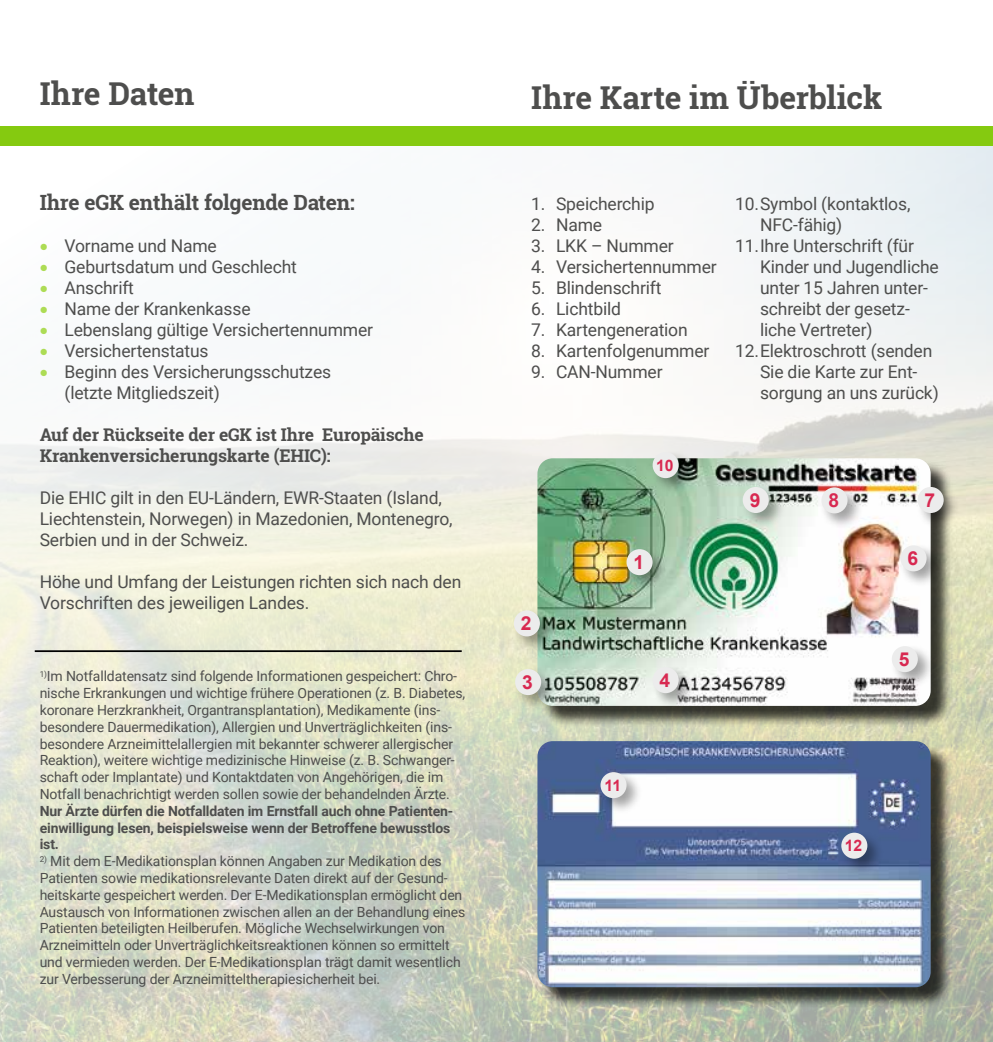
<style>
.page{position:relative;width:993px;height:1042px;background:#fff}
.page>*{position:absolute;margin:0;border:0;box-sizing:border-box;transform-origin:0 0}
.t1{font:700 31.5px "Roboto Slab";letter-spacing:-.005em;color:#4e4e4d}
.t2{font:700 21px "Roboto Slab";letter-spacing:-.01em;color:#4e4e4d}
.t3{font:700 19.25px "Arial";color:#d82951}
.t4{font:17.5px/21px "Roboto";letter-spacing:-.01em;color:#4e4e4d}
.t5{font:700 17.5px/21px "Roboto Slab";letter-spacing:-.01em;color:#4e4e4d}
.t6{font:700 15.75px "Arial";color:#d82951}
.t7{font:14px/16.8px "Roboto";letter-spacing:-.01em;color:#4e4e4d}
.t8{font:700 14px/16.8px "Roboto";letter-spacing:-.01em;color:#4e4e4d}
.s1{color:#addc55}
</style>
<div class="page">
<img style="left:0;top:146px;width:992px;height:896px">
<div style="left:0;top:126px;width:992px;height:20px;background:#85ca10"></div>
<hr style="left:35px;top:650px;width:426px;height:2px;background:#000">
<div style="left:540px;top:744px;width:412px;height:265px;background:#000;opacity:.75"></div>
<img style="left:537px;top:741px;width:393px;height:246px">
<div style="left:598px;top:770px;width:45px;height:45px;background:#000;opacity:.36"></div>
<div style="left:600px;top:772px;width:26px;height:26px;background:#ececec;border-radius:50%"></div>
<div style="left:839px;top:831px;width:44px;height:44px;background:#000;opacity:.36"></div>
<div style="left:841px;top:832px;width:26px;height:27px;background:#ececec;border-radius:50%"></div>
<div style="left:540px;top:461px;width:412px;height:266px;background:#000;opacity:.75"></div>
<img style="left:537px;top:458px;width:393px;height:248px">
<div style="left:650px;top:665px;width:45px;height:44px;background:#000;opacity:.36"></div>
<div style="left:652px;top:667px;width:26px;height:26px;background:#ececec;border-radius:50%"></div>
<div style="left:889px;top:644px;width:45px;height:44px;background:#000;opacity:.36"></div>
<div style="left:891px;top:646px;width:26px;height:26px;background:#ececec;border-radius:50%"></div>
<div style="left:898px;top:544px;width:45px;height:44px;background:#000;opacity:.36"></div>
<div style="left:900px;top:545px;width:26px;height:26px;background:#ececec;border-radius:50%"></div>
<div style="left:915px;top:485px;width:45px;height:44px;background:#000;opacity:.36"></div>
<div style="left:917px;top:487px;width:26px;height:26px;background:#ececec;border-radius:50%"></div>
<div style="left:819px;top:486px;width:45px;height:44px;background:#000;opacity:.36"></div>
<div style="left:821px;top:487px;width:26px;height:26px;background:#ececec;border-radius:50%"></div>
<div style="left:740px;top:485px;width:45px;height:44px;background:#000;opacity:.36"></div>
<div style="left:742px;top:487px;width:26px;height:26px;background:#ececec;border-radius:50%"></div>
<div style="left:650px;top:450px;width:45px;height:45px;background:#000;opacity:.36"></div>
<div style="left:652px;top:452px;width:26px;height:26px;background:#ececec;border-radius:50%"></div>
<div style="left:624px;top:547px;width:45px;height:44px;background:#000;opacity:.36"></div>
<div style="left:626px;top:549px;width:26px;height:26px;background:#ececec;border-radius:50%"></div>
<div style="left:512px;top:609px;width:44px;height:44px;background:#000;opacity:.36"></div>
<div style="left:513px;top:610px;width:26px;height:26px;background:#ececec;border-radius:50%"></div>
<div style="left:513px;top:667px;width:45px;height:44px;background:#000;opacity:.36"></div>
<div style="left:515px;top:669px;width:26px;height:26px;background:#ececec;border-radius:50%"></div>
<h1 class="t1" style="left:40px;top:72px;width:156px">Ihre Daten</h1>
<h1 class="t1" style="left:531px;top:76px;width:352px">Ihre Karte im Überblick</h1>
<h2 class="t2" style="left:40px;top:188px;width:316px">Ihre eGK enthält folgende Daten:</h2>
<p class="t4" style="left:40px;top:235px;width:179px"><span class="s1">•</span> Vorname und Name</p>
<p class="t4" style="left:40px;top:256px;width:258px"><span class="s1">•</span> Geburtsdatum und Geschlecht</p>
<p class="t4" style="left:40px;top:277px;width:96px"><span class="s1">•</span> Anschrift</p>
<p class="t4" style="left:40px;top:298px;width:212px"><span class="s1">•</span> Name der Krankenkasse</p>
<p class="t4" style="left:40px;top:319px;width:335px"><span class="s1">•</span> Lebenslang gültige Versichertennummer</p>
<p class="t4" style="left:40px;top:340px;width:170px"><span class="s1">•</span> Versichertenstatus</p>
<p class="t4" style="left:64px;top:361px;width:268px;text-indent:-25px"><span class="s1">•</span> Beginn des Versicherungsschutzes (letzte Mitgliedszeit)</p>
<p class="t5" style="left:40px;top:424px;width:385px">Auf der Rückseite der eGK ist Ihre Europäische<br>Krankenversicherungskarte (EHIC):</p>
<p class="t4" style="left:40px;top:487px;width:414px">Die EHIC gilt in den EU-Ländern, EWR-Staaten (Island,<br>Liechtenstein, Norwegen) in Mazedonien, Montenegro,<br>Serbien und in der Schweiz.</p>
<p class="t4" style="left:40px;top:571px;width:423px">Höhe und Umfang der Leistungen richten sich nach den<br>Vorschriften des jeweiligen Landes.</p>
<p class="t7" style="left:40px;top:667px;width:427px"><sup>1)</sup>Im Notfalldatensatz sind folgende Informationen gespeichert: Chro&shy;nische Erkrankungen und wichtige frühere Operationen (z. B. Diabetes, koronare Herzkrankheit, Organtransplantation), Medikamente (ins&shy;besondere Dauermedikation), Allergien und Unverträglichkeiten (ins&shy;besondere Arzneimittelallergien mit bekannter schwerer allergischer Reaktion), weitere wichtige medizinische Hinweise (z. B. Schwanger&shy;schaft oder Implantate) und Kontaktdaten von Angehörigen, die im Notfall benachrichtigt werden sollen sowie der behandelnden Ärzte.</p>
<p class="t8" style="left:40px;top:802px;width:415px">Nur Ärzte dürfen die Notfalldaten im Ernstfall auch ohne Patienten&shy;einwilligung lesen, beispielsweise wenn der Betroffene bewusstlos ist.</p>
<p class="t7" style="left:40px;top:852px;width:427px"><sup>2)</sup> Mit dem E-Medikationsplan können Angaben zur Medikation des Patienten sowie medikationsrelevante Daten direkt auf der Gesund&shy;heitskarte gespeichert werden. Der E-Medikationsplan ermöglicht den Austausch von Informationen zwischen allen an der Behandlung eines Patienten beteiligten Heilberufen. Mögliche Wechselwirkungen von Arzneimitteln oder Unverträglichkeitsreaktionen können so ermittelt und vermieden werden. Der E-Medikationsplan trägt damit wesentlich zur Verbesserung der Arzneimitteltherapiesicherheit bei.</p>
<p class="t4" style="left:531px;top:193px;width:125px">1. Speicherchip</p>
<p class="t4" style="left:531px;top:214px;width:72px">2. Name</p>
<p class="t4" style="left:531px;top:235px;width:144px">3. LKK – Nummer</p>
<p class="t4" style="left:531px;top:256px;width:187px">4. Versichertennummer</p>
<p class="t4" style="left:531px;top:277px;width:132px">5. Blindenschrift</p>
<p class="t4" style="left:531px;top:298px;width:91px">6. Lichtbild</p>
<p class="t4" style="left:531px;top:319px;width:158px">7. Kartengeneration</p>
<p class="t4" style="left:531px;top:340px;width:180px">8. Kartenfolgenummer</p>
<p class="t4" style="left:531px;top:361px;width:133px">9. CAN-Nummer</p>
<p class="t4" style="left:735px;top:193px;width:177px">10.Symbol (kontaktlos,</p>
<p class="t4" style="left:759px;top:214px;width:84px">NFC-fähig)</p>
<p class="t4" style="left:735px;top:235px;width:180px">11.Ihre Unterschrift (für</p>
<p class="t4" style="left:759px;top:256px;width:180px">Kinder und Jugendliche</p>
<p class="t4" style="left:759px;top:277px;width:169px">unter 15 Jahren unter-</p>
<p class="t4" style="left:759px;top:298px;width:151px">schreibt der gesetz-</p>
<p class="t4" style="left:759px;top:319px;width:114px">liche Vertreter)</p>
<p class="t4" style="left:735px;top:340px;width:199px">12.Elektroschrott (senden</p>
<p class="t4" style="left:759px;top:361px;width:159px">Sie die Karte zur Ent-</p>
<p class="t4" style="left:759px;top:382px;width:180px">sorgung an uns zurück)</p>
<h3 class="t3" style="left:520px;top:610px;width:12px">2</h3>
<h3 class="t3" style="left:522px;top:669px;width:12px">3</h3>
<p class="t6" style="left:656px;top:454px;width:19px">10</p>
<h3 class="t3" style="left:633px;top:549px;width:12px">1</h3>
<h3 class="t3" style="left:659px;top:667px;width:12px">4</h3>
<h3 class="t3" style="left:749px;top:487px;width:12px">9</h3>
<h3 class="t3" style="left:828px;top:487px;width:12px">8</h3>
<h3 class="t3" style="left:924px;top:487px;width:12px">7</h3>
<h3 class="t3" style="left:907px;top:545px;width:12px">6</h3>
<h3 class="t3" style="left:898px;top:646px;width:12px">5</h3>
<p class="t6" style="left:604px;top:774px;width:18px">11</p>
<p class="t6" style="left:844px;top:835px;width:19px">12</p>
</div>
